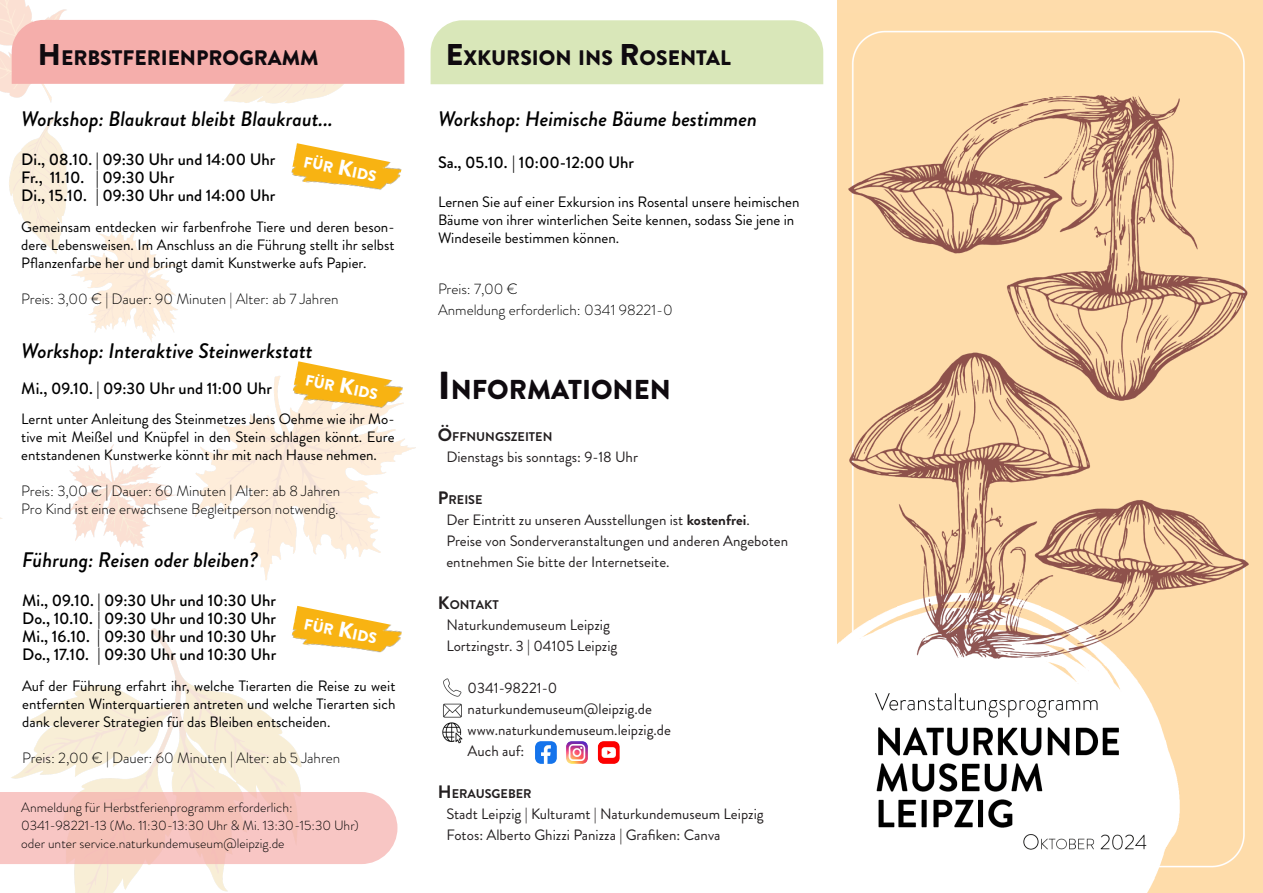
<style>
.page{position:relative;width:1263px;height:893px;background:#fff}
.page>*{position:absolute;margin:0;border:0;box-sizing:border-box;transform-origin:0 0}
.t1{font:900 27.3px "Brandon Grotesque";color:#0f0a0f}
.t2{font:italic 500 21px "Brandon Grotesque";color:#000}
.t3{font:900 21px "Brandon Grotesque";color:#0f0a0f}
.t4{font:500 16.5px/18px "Brandon Grotesque";letter-spacing:-.005em;color:#000}
.t5{font:15px/18px "Brandon Grotesque";color:#000;text-align:justify}
.t6{font:15px/21px "Brandon Grotesque";color:#231f20}
.t7{font:300 15px/18px "Brandon Grotesque";color:#000}
.t8{font:300 13.5px/18px "Brandon Grotesque";color:#000}
.t9{font:700 12.6px "Brandon Grotesque";color:#231f20}
.s1{font-size:30px}
.s2{font-size:39px}
.s3{font-size:18px}
.s4{font-weight:700}
</style>
<div class="page">
<div style="left:838px;top:0;width:425px;height:893px;background:#fedcab"></div>
<img style="left:0;top:0;width:416px;height:893px">
<svg style="left:0;top:792px;width:397px;height:72px;background:#f6c4bf"></svg>
<img style="left:566px;top:742px;width:54px;height:22px">
<img style="left:535px;top:741px;width:22px;height:22px">
<img style="left:443px;top:703px;width:19px;height:15px">
<img style="left:443px;top:678px;width:18px;height:19px">
<img style="left:442px;top:722px;width:21px;height:22px">
<div style="left:12px;top:20px;width:392px;height:64px;background:#f5aeab"></div>
<img style="left:838px;top:30px;width:411px;height:863px">
<img style="left:290px;top:143px;width:112px;height:57px">
<img style="left:292px;top:361px;width:112px;height:57px">
<img style="left:290px;top:606px;width:113px;height:57px">
<div style="left:431px;top:20px;width:392px;height:64px;background:#d9e7b9"></div>
<div style="left:304px;top:155px;width:73px;height:26px;background:#f8b312"></div>
<div style="left:306px;top:373px;width:72px;height:27px;background:#f8b312"></div>
<div style="left:305px;top:618px;width:72px;height:26px;background:#f8b312"></div>
<h2 class="t3" style="left:38px;top:43px;width:282px"><span class="s1">H</span>ERBSTFERI ENPROGRAMM</h2>
<h2 class="t2" style="left:21px;top:104px;width:313px">Workshop: Blaukraut bleibt Blaukraut...</h2>
<p class="t4" style="left:21px;top:151px;width:256px">Di., 08.10. | 09:30 Uhr und 14:00 Uhr<br>Fr., 11.10. | 09:30 Uhr<br>Di., 15.10. | 09:30 Uhr und 14:00 Uhr</p>
<p class="t5" style="left:21px;top:218px;width:375px">Gemeinsam entdecken wir farbenfrohe Tiere und deren beson&shy;dere Lebensweisen. Im Anschluss an die Führung stellt ihr selbst Pflanzenfarbe her und bringt damit Kunstwerke aufs Papier.</p>
<p class="t7" style="left:21px;top:290px;width:319px">Preis: 3,00 € | Dauer: 90 Minuten | Alter: ab 7 Jahren</p>
<h2 class="t2" style="left:21px;top:336px;width:293px">Workshop: Interaktive Steinwerkstatt</h2>
<p class="t4" style="left:21px;top:379px;width:252px">Mi., 09.10. | 09:30 Uhr und 11:00 Uhr</p>
<p class="t5" style="left:21px;top:410px;width:375px">Lernt unter Anleitung des Steinmetzes Jens Oehme wie ihr Mo&shy;tive mit Meißel und Knüpfel in den Stein schlagen könnt. Eure entstandenen Kunstwerke könnt ihr mit nach Hause nehmen.</p>
<p class="t7" style="left:21px;top:482px;width:320px">Preis: 3,00 € | Dauer: 60 Minuten | Alter: ab 8 Jahren<br>Pro Kind ist eine erwachsene Begleitperson notwendig.</p>
<h2 class="t2" style="left:22px;top:545px;width:238px">Führung: Reisen oder bleiben?</h2>
<p class="t4" style="left:22px;top:592px;width:256px;text-align:justify">Mi., 09.10. | 09:30 Uhr und 10:30 Uhr Do., 10.10. | 09:30 Uhr und 10:30 Uhr Mi., 16.10. | 09:30 Uhr und 10:30 Uhr Do., 17.10. | 09:30 Uhr und 10:30 Uhr</p>
<p class="t5" style="left:22px;top:677px;width:375px">Auf der Führung erfahrt ihr, welche Tierarten die Reise zu weit entfernten Winterquartieren antreten und welche Tierarten sich dank cleverer Strategien für das Bleiben entscheiden.</p>
<p class="t7" style="left:22px;top:749px;width:320px">Preis: 2,00 € | Dauer: 60 Minuten | Alter: ab 5 Jahren</p>
<p class="t8" style="left:21px;top:798px;width:339px">Anmeldung für Herbstferienprogramm erforderlich:<br>0341-98221-13 (Mo. 11:30-13:30 Uhr &amp; Mi. 13:30-15:30 Uhr) oder unter service.naturkundemuseum@leipzig.de</p>
<h2 class="t3" style="left:446px;top:43px;width:287px"><span class="s1">E</span>XKURSION I NS <span class="s1">R</span>OSENTAL</h2>
<h2 class="t2" style="left:438px;top:104px;width:321px">Workshop: Heimische Bäume bestimmen</h2>
<p class="t4" style="left:438px;top:154px;width:197px">Sa., 05.10. | 10:00-12:00 Uhr</p>
<p class="t5" style="left:438px;top:193px;width:363px;text-align:left">Lernen Sie auf einer Exkursion ins Rosental unsere heimischen<br>Bäume von ihrer winterlichen Seite kennen, sodass Sie jene in<br>Windeseile bestimmen können.</p>
<p class="t7" style="left:438px;top:278px;width:236px;line-height:21px">Preis: 7,00 €<br>Anmeldung erforderlich: 0341 98221-0</p>
<h1 class="t1" style="left:438px;top:370px;width:234px"><span class="s2">I</span>NFORMATIONEN</h1>
<p class="t9" style="left:438px;top:428px;width:116px"><span class="s3">Ö</span>FFNUNGSZEITEN</p>
<p class="t6" style="left:446px;top:447px;width:193px">Dienstags bis sonntags: 9-18 Uhr</p>
<p class="t9" style="left:438px;top:491px;width:46px"><span class="s3">P</span>REISE</p>
<p class="t6" style="left:446px;top:510px;width:343px">Der Eintritt zu unseren Ausstellungen ist <span class="s4">kostenfrei</span>.<br>Preise von Sonderveranstaltungen und anderen Angeboten entnehmen Sie bitte der Internetseite.</p>
<p class="t9" style="left:438px;top:596px;width:62px"><span class="s3">K</span>ONTAKT</p>
<p class="t6" style="left:446px;top:615px;width:173px">Naturkundemuseum Leipzig<br>Lortzingstr. 3 | 04105 Leipzig</p>
<p class="t6" style="left:468px;top:678px;width:205px">0341-98221-0 naturkundemuseum@leipzig.de www.naturkundemuseum.leipzig.de<br>Auch auf:</p>
<p class="t9" style="left:438px;top:785px;width:95px"><span class="s3">H</span>ERAUSGEBER</p>
<p class="t6" style="left:446px;top:804px;width:319px">Stadt Leipzig | Kulturamt | Naturkundemuseum Leipzig<br>Fotos: Alberto Ghizzi Panizza | Grafiken: Canva</p>
</div>
